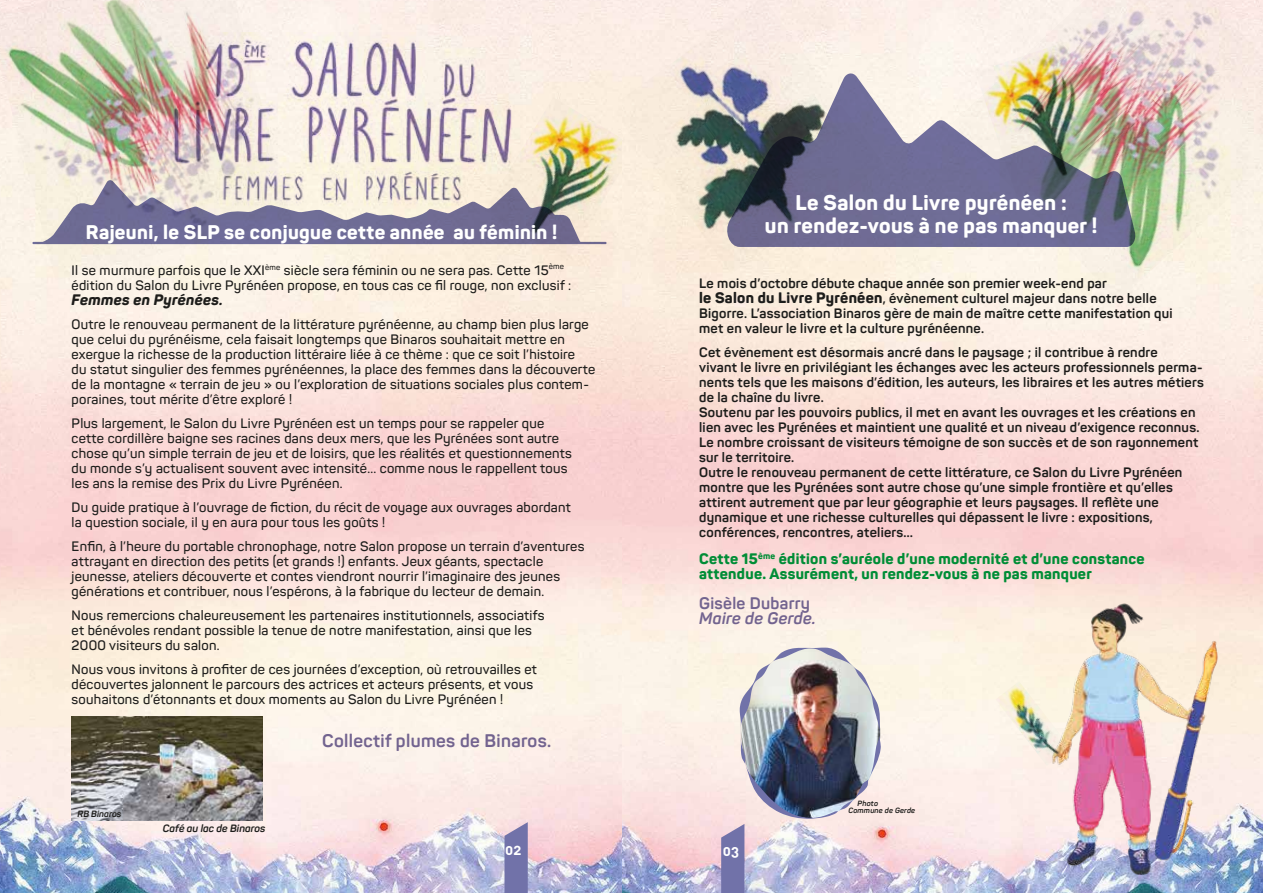
<style>
.page{position:relative;width:1263px;height:893px;background:#fff}
.page>*{position:absolute;margin:0;border:0;box-sizing:border-box;transform-origin:0 0}
.t1{font:800 21px/22.5px "Panton";letter-spacing:.02em;color:#fff;text-align:center}
.t2{font:800 19.5px "Panton";letter-spacing:.02em;color:#fff}
.t3{font:700 18px "Panton";letter-spacing:.02em;color:#72638f}
.t4{font:700 16.5px "Panton";letter-spacing:.02em;color:#72638f}
.t5{font:italic 700 16.5px "Panton";letter-spacing:.02em;color:#72638f}
.t6{font:800 15px/15px "Panton";letter-spacing:.02em;color:#008d36}
.t7{font:italic 800 15px "Panton";letter-spacing:.02em;color:#1d1d1b}
.t8{font:15px "DIN Bold Alternate";color:#fff}
.t9{font:600 13.5px/15px "Panton";letter-spacing:.02em;color:#1d1d1b}
.t10{font:700 13.5px/15px "Panton";letter-spacing:.02em;color:#1d1d1b}
.t11{font:italic 700 10.5px "Panton";color:#1d1d1b}
.t12{font:italic 700 9px "Panton";color:#1d1d1b}
.t13{font:italic 700 7.5px/7.5px "Panton";letter-spacing:.02em;color:#1d1d1b}
.s1{font-size:13.5px}
.s2{font-weight:800;font-size:15px}
</style>
<div class="page">
<img style="left:0;top:0;width:623px;height:893px">
<svg style="left:504px;top:822px;width:24px;height:71px;background:#817fb0"></svg>
<img style="left:0;top:0;width:291px;height:280px">
<img style="left:485px;top:97px;width:138px;height:163px">
<img style="left:165px;top:33px;width:357px;height:147px">
<svg style="left:32px;top:180px;width:575px;height:64px;background:#a7a2af"></svg>
<img style="left:72px;top:716px;width:191px;height:105px">
<img style="left:623px;top:0;width:640px;height:893px">
<img style="left:952px;top:0;width:311px;height:302px">
<img style="left:623px;top:0;width:260px;height:274px">
<img style="left:975px;top:42px;width:133px;height:31px">
<img style="left:721px;top:647px;width:160px;height:246px">
<img style="left:727px;top:73px;width:408px;height:174px">
<img style="left:1039px;top:600px;width:192px;height:275px">
<img style="left:995px;top:681px;width:75px;height:85px">
<h2 class="t2" style="left:86px;top:219px;width:473px">Rajeuni, le SLP se conjugue cette année au féminin !</h2>
<p class="t9" style="left:72px;top:262px;width:501px">Il se murmure parfois que le XXI<sup>ème</sup> siècle sera féminin ou ne sera pas. Cette 15<sup>ème </sup>édition du Salon du Livre Pyrénéen propose, en tous cas ce fil rouge, non exclusif :</p>
<p class="t7" style="left:72px;top:290px;width:153px">Femmes en Pyrénées<span class="s1">.</span></p>
<p class="t9" style="left:72px;top:316px;width:525px">Outre le renouveau permanent de la littérature pyrénéenne, au champ bien plus large que celui du pyrénéisme, cela faisait longtemps que Binaros souhaitait mettre en exergue la richesse de la production littéraire liée à ce thème : que ce soit l’histoire<br>du statut singulier des femmes pyrénéennes, la place des femmes dans la découverte de la montagne « terrain de jeu » ou l’exploration de situations sociales plus contem&shy;poraines, tout mérite d’être exploré !</p>
<p class="t9" style="left:72px;top:415px;width:502px">Plus largement, le Salon du Livre Pyrénéen est un temps pour se rappeler que cette cordillère baigne ses racines dans deux mers, que les Pyrénées sont autre chose qu’un simple terrain de jeu et de loisirs, que les réalités et questionnements du monde s’y actualisent souvent avec intensité… comme nous le rappellent tous les ans la remise des Prix du Livre Pyrénéen.</p>
<p class="t9" style="left:72px;top:499px;width:501px">Du guide pratique à l’ouvrage de fiction, du récit de voyage aux ouvrages abordant la question sociale, il y en aura pour tous les goûts !</p>
<p class="t9" style="left:72px;top:538px;width:514px">Enfin, à l’heure du portable chronophage, notre Salon propose un terrain d’aventures attrayant en direction des petits (et grands !) enfants. Jeux géants, spectacle jeunesse, ateliers découverte et contes viendront nourrir l’imaginaire des jeunes générations et contribuer, nous l’espérons, à la fabrique du lecteur de demain.</p>
<p class="t9" style="left:72px;top:607px;width:474px">Nous remercions chaleureusement les partenaires institutionnels, associatifs et bénévoles rendant possible la tenue de notre manifestation, ainsi que les<br>2000 visiteurs du salon.</p>
<p class="t9" style="left:72px;top:661px;width:467px">Nous vous invitons à profiter de ces journées d’exception, où retrouvailles et découvertes jalonnent le parcours des actrices et acteurs présents, et vous souhaitons d’étonnants et doux moments au Salon du Livre Pyrénéen !</p>
<h3 class="t3" style="left:322px;top:729px;width:231px">Collectif plumes de Binaros.</h3>
<p class="t12" style="left:78px;top:809px;width:45px">RB Binaros</p>
<p class="t11" style="left:163px;top:821px;width:104px">Café au lac de Binaros</p>
<p class="t8" style="left:505px;top:839px;width:18px">02</p>
<h1 class="t1" style="left:765px;top:191px;width:334px">Le Salon du Livre pyrénéen :<br>un rendez-vous à ne pas manquer !</h1>
<p class="t10" style="left:699px;top:276px;width:475px">Le mois d’octobre débute chaque année son premier week-end par<br><span class="s2">le Salon du Livre Pyrénéen</span>, évènement culturel majeur dans notre belle Bigorre. L’association Binaros gère de main de maître cette manifestation qui met en valeur le livre et la culture pyrénéenne.</p>
<p class="t10" style="left:699px;top:345px;width:506px">Cet évènement est désormais ancré dans le paysage ; il contribue à rendre<br>vivant le livre en privilégiant les échanges avec les acteurs professionnels perma&shy;nents tels que les maisons d’édition, les auteurs, les libraires et les autres métiers de la chaîne du livre.<br>Soutenu par les pouvoirs publics, il met en avant les ouvrages et les créations en lien avec les Pyrénées et maintient une qualité et un niveau d’exigence reconnus.<br>Le nombre croissant de visiteurs témoigne de son succès et de son rayonnement sur le territoire.<br>Outre le renouveau permanent de cette littérature, ce Salon du Livre Pyrénéen montre que les Pyrénées sont autre chose qu’une simple frontière et qu’elles attirent autrement que par leur géographie et leurs paysages. Il reflète une dynamique et une richesse culturelles qui dépassent le livre : expositions, conférences, rencontres, ateliers…</p>
<p class="t6" style="left:699px;top:551px;width:447px">Cette 15<sup>ème</sup> édition s’auréole d’une modernité et d’une constance attendue. Assurément, un rendez-vous à ne pas manquer</p>
<p class="t4" style="left:699px;top:593px;width:112px">Gisèle Dubarry</p>
<p class="t5" style="left:699px;top:608px;width:118px">Maire de Gerde.</p>
<p class="t8" style="left:723px;top:841px;width:18px">03</p>
<p class="t13" style="left:848px;top:799px;width:68px;text-indent:9px">Photo<br>Commune de Gerde</p>
</div>
